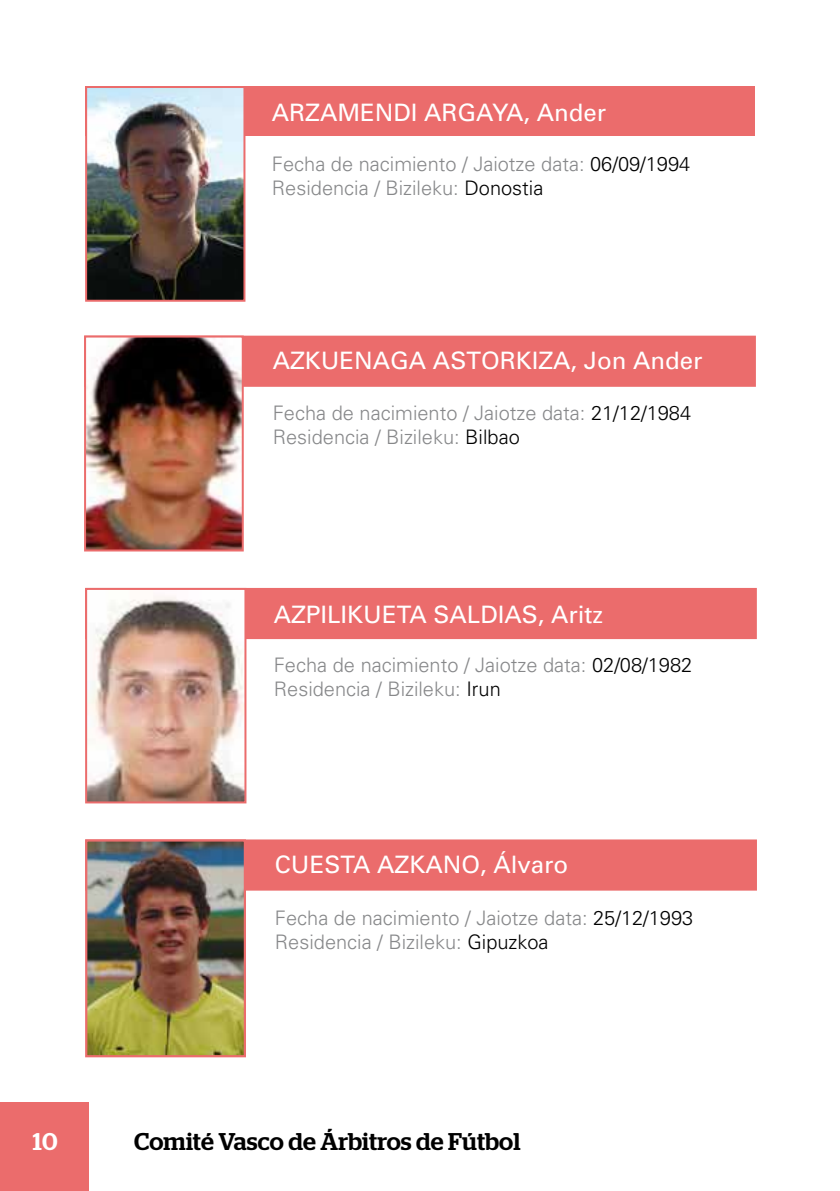
<style>
.page{position:relative;width:840px;height:1191px;background:#fff}
.page>*{position:absolute;margin:0;border:0;box-sizing:border-box;transform-origin:0 0}
.t1{font:500 24.2px "Stag";letter-spacing:.005em;color:#000}
.t2{font:500 24.2px "Stag";color:#fff}
.t3{font:24px "Univers";color:#fff}
.t4{font:300 20px/24px "Univers";color:#87888a}
.s1{color:#000}
</style>
<div class="page">
<div style="left:0;top:1102px;width:89px;height:89px;background:#eb6c6c"></div>
<div style="left:84px;top:336px;width:671px;height:51px;background:#eb6c6c;border:2px solid #eb6c6c"></div>
<img style="left:87px;top:338px;width:153px;height:210px">
<div style="left:84px;top:335px;width:159px;height:216px;border:2px solid #eb6c6c"></div>
<div style="left:85px;top:839px;width:671px;height:51px;background:#eb6c6c;border:2px solid #eb6c6c"></div>
<img style="left:88px;top:842px;width:155px;height:212px">
<div style="left:85px;top:839px;width:161px;height:218px;border:2px solid #eb6c6c"></div>
<div style="left:85px;top:588px;width:671px;height:51px;background:#eb6c6c"></div>
<img style="left:88px;top:591px;width:155px;height:209px">
<div style="left:85px;top:588px;width:161px;height:215px;border:2px solid #eb6c6c"></div>
<div style="left:85px;top:86px;width:669px;height:49px;background:#eb6c6c"></div>
<img style="left:88px;top:89px;width:154px;height:210px">
<div style="left:85px;top:86px;width:160px;height:216px;border:2px solid #eb6c6c"></div>
<p class="t3" style="left:272px;top:98px;width:335px">ARZAMENDI ARGAYA, Ander</p>
<p class="t4" style="left:272px;top:151px;width:419px">Fecha de nacimiento / Jaiotze data: <span class="s1">06/09/1994<br></span>Residencia / Bizileku: <span class="s1">Donostia</span></p>
<p class="t3" style="left:272px;top:347px;width:431px">AZKUENAGA ASTORKIZA, Jon Ander</p>
<p class="t4" style="left:272px;top:401px;width:419px">Fecha de nacimiento / Jaiotze data: <span class="s1">21/12/1984<br></span>Residencia / Bizileku: <span class="s1">Bilbao</span></p>
<p class="t3" style="left:274px;top:600px;width:330px">AZPILIKUETA SALDIAS, Aritz</p>
<p class="t4" style="left:274px;top:653px;width:419px">Fecha de nacimiento / Jaiotze data: <span class="s1">02/08/1982<br></span>Residencia / Bizileku: <span class="s1">Irun</span></p>
<p class="t3" style="left:275px;top:850px;width:294px">CUESTA AZKANO, Álvaro</p>
<p class="t4" style="left:275px;top:906px;width:419px">Fecha de nacimiento / Jaiotze data: <span class="s1">25/12/1993<br></span>Residencia / Bizileku: <span class="s1">Gipuzkoa</span></p>
<p class="t2" style="left:33px;top:1132px;width:26px">10</p>
<p class="t1" style="left:134px;top:1132px;width:387px">Comité Vasco de Árbitros de Fútbol</p>
</div>
